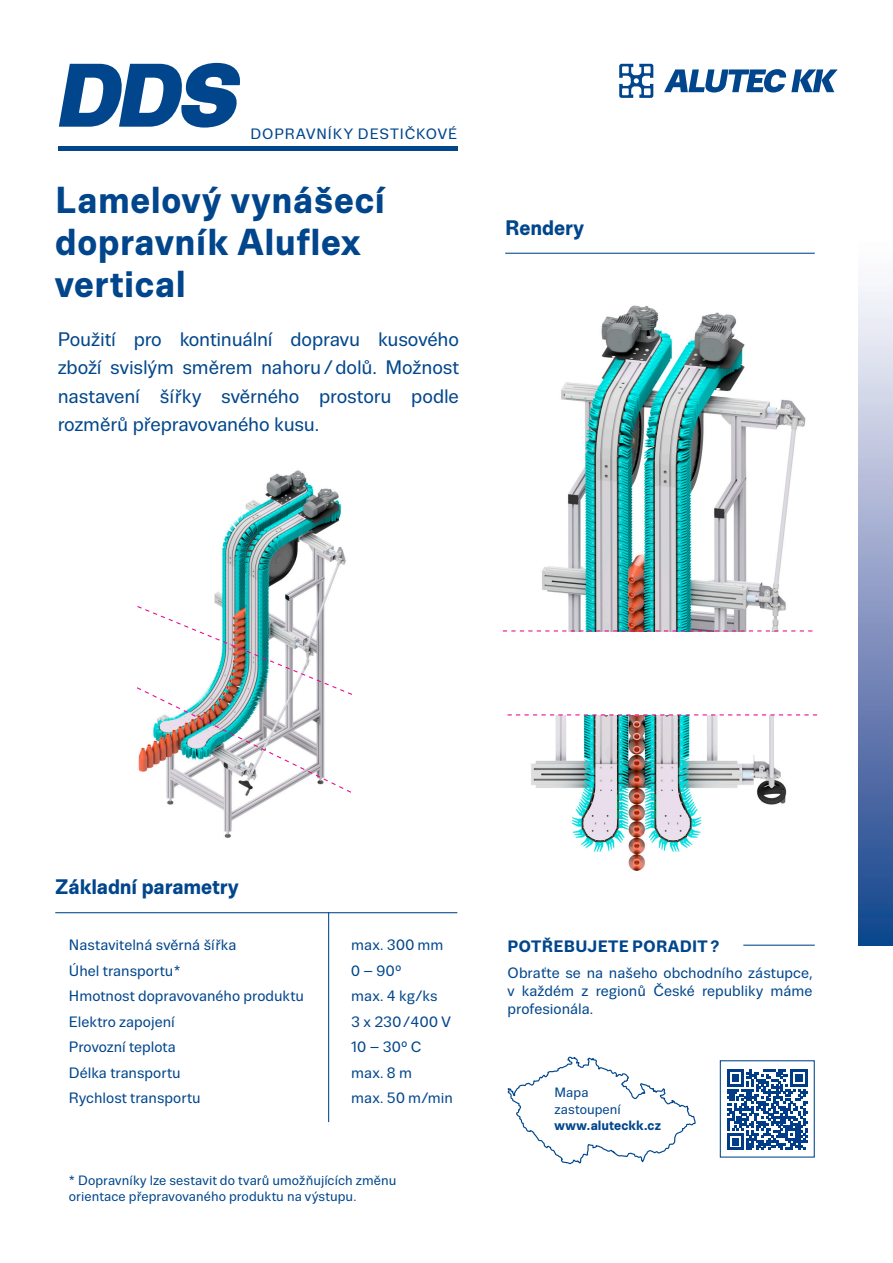
<style>
.page{position:relative;width:893px;height:1263px;background:#fff}
.page>*{position:absolute;margin:0;border:0;box-sizing:border-box;transform-origin:0 0}
.t1{font:italic 900 89.85px "Trivia Sans";color:#01468c}
.t2{font:700 37.5px/42px "Trivia Sans";letter-spacing:.015em;color:#01468c}
.t3{font:700 21px "Trivia Sans";letter-spacing:-.005em;color:#01468c}
.t4{font:19.5px/28.5px "Trivia Sans";letter-spacing:-.01em;color:#01468c;text-align:justify}
.t5{font:700 16.5px "Trivia Sans";letter-spacing:.015em;color:#01468c}
.t6{font:15px/18px "Trivia Sans";color:#01468c;text-align:justify}
.t7{font:15px "Trivia Sans";letter-spacing:.06em;color:#01468c}
.t8{font:13.5px/16.2px "Trivia Sans";letter-spacing:.005em;color:#01468c}
.t9{font:700 13.5px/16.2px "Trivia Sans";letter-spacing:.01em;color:#01468c}
.s1{font-weight:400}
</style>
<div class="page">
<hr style="left:58px;top:147px;width:399px;height:4px;background:#01468c">
<svg style="left:619px;top:64px;width:34px;height:34px"></svg>
<svg style="left:664px;top:69px;width:174px;height:24px"></svg>
<img style="left:166px;top:470px;width:180px;height:368px">
<div style="left:720px;top:1060px;width:95px;height:97px;border:1px solid #01468c"></div>
<hr style="left:505px;top:253px;width:310px;height:1px;background:#01468c">
<svg style="left:507px;top:1056px;width:189px;height:109px"></svg>
<hr style="left:743px;top:945px;width:72px;height:1px;background:#01468c">
<div style="left:859px;top:230px;width:34px;height:716px;background:linear-gradient(to bottom,#fff,#163f8b)"></div>
<hr style="left:55px;top:912px;width:402px;height:1px;background:#01468c">
<hr style="left:328px;top:912px;width:1px;height:210px;background:#01468c">
<img style="left:542px;top:305px;width:271px;height:326px">
<img style="left:525px;top:715px;width:267px;height:155px">
<svg style="left:727px;top:1069px;width:81px;height:81px"></svg>
<svg style="left:507px;top:714px;width:310px;height:1px"></svg>
<svg style="left:503px;top:630px;width:309px;height:1px"></svg>
<svg style="left:137px;top:605px;width:215px;height:189px"></svg>
<p class="t1" style="left:56px;top:45px;width:186px">DDS</p>
<p class="t7" style="left:250px;top:126px;width:208px">DOPRAVNÍKY DESTIČKOVÉ</p>
<p class="t2" style="left:55px;top:180px;width:331px">Lamelový vynášecí dopravník Aluflex vertical</p>
<p class="t4" style="left:58px;top:325px;width:403px">Použití pro kontinuální dopravu kusového zboží svislým směrem nahoru / dolů. Možnost nastavení šířky svěrného prostoru podle rozměrů přepravovaného kusu.</p>
<p class="t3" style="left:505px;top:216px;width:80px">Rendery</p>
<p class="t3" style="left:55px;top:876px;width:185px">Základní parametry</p>
<p class="t6" style="left:69px;top:936px;width:169px">Nastavitelná svěrná šířka</p>
<p class="t6" style="left:69px;top:962px;width:113px">Úhel transportu *</p>
<p class="t6" style="left:69px;top:987px;width:237px">Hmotnost dopravovaného produktu</p>
<p class="t6" style="left:69px;top:1013px;width:107px">Elektro zapojení</p>
<p class="t6" style="left:69px;top:1038px;width:109px">Provozní teplota</p>
<p class="t6" style="left:69px;top:1064px;width:113px">Délka transportu</p>
<p class="t6" style="left:69px;top:1089px;width:133px">Rychlost transportu</p>
<p class="t6" style="left:351px;top:936px;width:94px">max. 300 mm</p>
<p class="t6" style="left:351px;top:962px;width:52px">0 – 90°</p>
<p class="t6" style="left:351px;top:987px;width:88px">max. 4 kg/ks</p>
<p class="t6" style="left:351px;top:1013px;width:101px">3 x 230 / 400 V</p>
<p class="t6" style="left:351px;top:1038px;width:72px">10 – 30° C</p>
<p class="t6" style="left:351px;top:1064px;width:62px">max. 8 m</p>
<p class="t6" style="left:351px;top:1089px;width:103px">max. 50 m/min</p>
<p class="t8" style="left:69px;top:1172px;width:329px">* Dopravníky lze sestavit do tvarů umožňujících změnu orientace přepravovaného produktu na výstupu.</p>
<p class="t5" style="left:507px;top:937px;width:214px">POTŘEBUJETE PORADIT ?</p>
<p class="t6" style="left:507px;top:964px;width:306px">Obraťte se na našeho obchodního zástupce, v každém z regionů České republiky máme profesionála.</p>
<p class="t9" style="left:554px;top:1085px;width:108px"><span class="s1">Mapa<br>zastoupení </span>www.aluteckk.cz</p>
</div>
